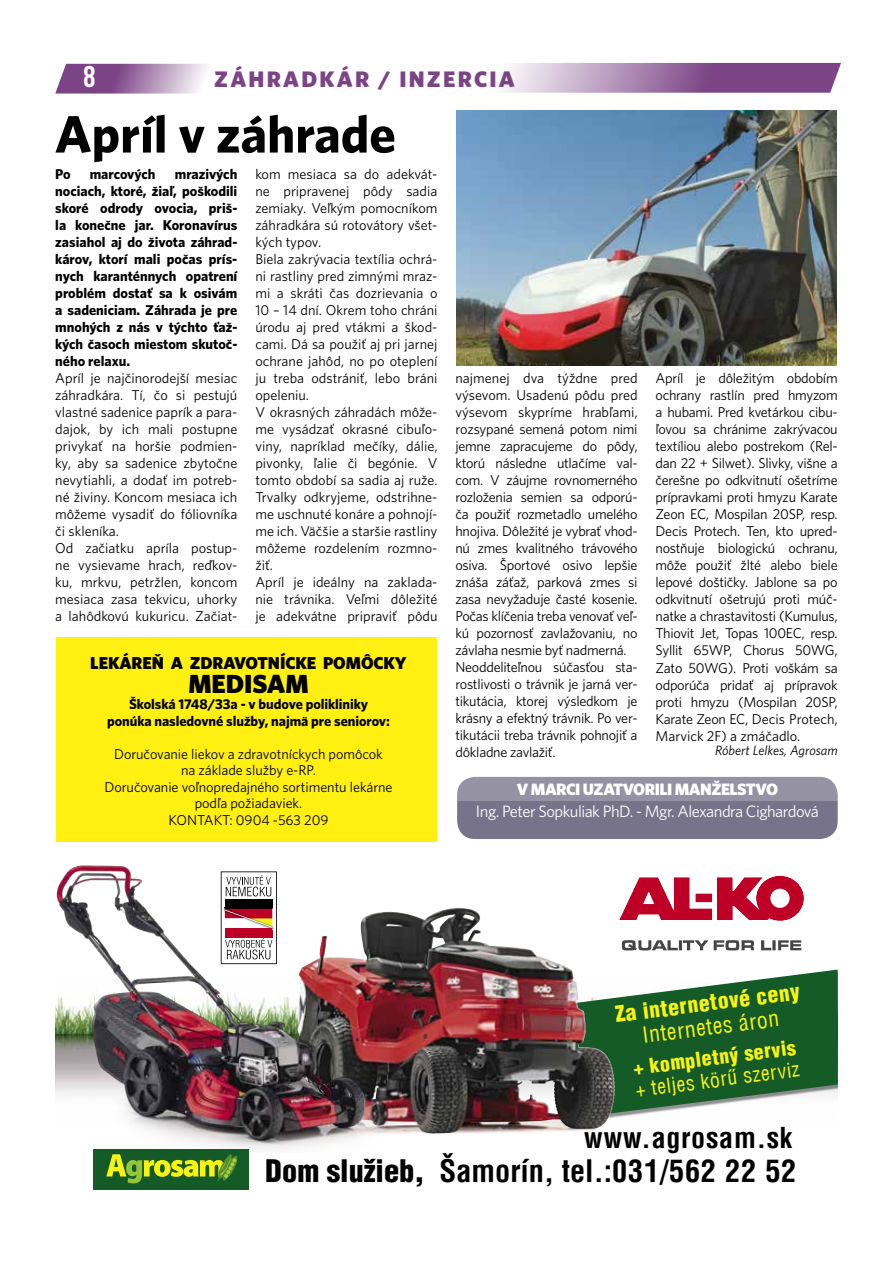
<style>
.page{position:relative;width:893px;height:1263px;background:#fff}
.page>*{position:absolute;margin:0;border:0;box-sizing:border-box;transform-origin:0 0}
.t1{font:52.5px "Whitney CE Bold";color:#000}
.t2{font:700 condensed 30.3px "Helvetica Com";color:#000}
.t3{font:30px "Bebas Neue";color:#fff}
.t4{font:700 condensed 28.2px "Helvetica Com";letter-spacing:.025em;color:#000}
.t5{font:26.25px "Whitney CE Black";letter-spacing:-.005em;color:#000}
.t6{font:22.5px "Whitney CE Black";letter-spacing:.1em;color:#7c4486}
.t7{font:900 condensed 21.75px "Helvetica Com";color:#f7f410}
.t8{font:condensed 21.75px "Helvetica Com";color:#f7f410}
.t9{font:condensed 19.95px "Helvetica Com";color:#f7f410}
.t10{font:900 condensed 19.95px "Helvetica Com";color:#f7f410}
.t11{font:17.25px "Whitney CE Black";letter-spacing:-.005em;color:#000}
.t12{font:16.5px "Whitney C Ebook";letter-spacing:-.03em;color:#fff}
.t13{font:16.5px "Whitney CE Black";letter-spacing:-.03em;color:#fff}
.t14{font:14.25px/17px "Whitney C Ebook";letter-spacing:-.005em;color:#000}
.t15{font:14.25px/17px "Whitney CE Bold";letter-spacing:-.005em;color:#000;text-align:justify}
.t16{font:italic 13.5px "Whitney C Ebook";color:#000}
.s1{font-weight:900}
</style>
<div class="page">
<svg style="left:55px;top:64px;width:152px;height:30px;background:#a985b0"></svg>
<svg style="left:502px;top:63px;width:339px;height:30px;background:#a57fac"></svg>
<img style="left:453px;top:980px;width:153px;height:143px">
<div style="left:564px;top:965px;width:274px;height:157px;background:#fff"></div>
<svg style="left:563px;top:969px;width:275px;height:149px"></svg>
<img style="left:409px;top:1113px;width:188px;height:21px">
<img style="left:409px;top:908px;width:44px;height:212px">
<img style="left:55px;top:865px;width:354px;height:288px">
<div style="left:94px;top:1149px;width:155px;height:40px;background:#145b28"></div>
<svg style="left:106px;top:1154px;width:132px;height:29px"></svg>
<svg style="left:619px;top:876px;width:185px;height:45px"></svg>
<svg style="left:622px;top:940px;width:179px;height:10px"></svg>
<svg style="left:221px;top:871px;width:56px;height:93px"></svg>
<img style="left:456px;top:111px;width:381px;height:255px">
<div style="left:56px;top:638px;width:381px;height:204px;background:#fff012"></div>
<div style="left:457px;top:777px;width:381px;height:62px;background:#77738a;border-radius:18px"></div>
<div style="left:457px;top:777px;width:381px;height:24px;background:#9592a4"></div>
<h3 class="t3" style="left:84px;top:60px;width:13px">8</h3>
<h3 class="t6" style="left:214px;top:65px;width:302px">ZÁHRADKÁR / INZERCIA</h3>
<h1 class="t1" style="left:55px;top:103px;width:343px">Apríl v záhrade</h1>
<p class="t15" style="left:55px;top:165px;width:184px;text-indent:119px">mrazivých nociach, ktoré, žiaľ, poškodili skoré odrody ovocia, priš&shy;la konečne jar. Koronavírus zasiahol aj do života záhrad&shy;károv, ktorí mali počas prís&shy;nych karanténnych opatrení problém dostať sa k osivám a sadeniciam. Záhrada je pre mnohých z nás v týchto ťaž&shy;kých časoch miestom skutoč&shy;ného relaxu.</p>
<p class="t14" style="left:55px;top:369px;width:184px">Apríl je najčinorodejší mesiac záhradkára. Tí, čo si pestujú vlastné sadenice paprík a para&shy;dajok, by ich mali postupne privykať na horšie podmien&shy;ky, aby sa sadenice zbytočne nevytiahli, a dodať im potreb&shy;né živiny. Koncom mesiaca ich môžeme vysadiť do fóliovníka či skleníka.<br>Od začiatku apríla postup&shy;ne vysievame hrach, reďkov&shy;ku, mrkvu, petržlen, koncom mesiaca zasa tekvicu, uhorky a lahôdkovú kukuricu. Začiat-</p>
<p class="t15" style="left:55px;top:165px;width:17px">Po</p>
<p class="t15" style="left:90px;top:165px;width:67px">marcových</p>
<p class="t14" style="left:255px;top:165px;width:184px">kom mesiaca sa do adekvát&shy;ne pripravenej pôdy sadia zemiaky. Veľkým pomocníkom záhradkára sú rotovátory všet&shy;kých typov.<br>Biela zakrývacia textília ochrá&shy;ni rastliny pred zimnými mraz&shy;mi a skráti čas dozrievania o<br>10 – 14 dní. Okrem toho chráni úrodu aj pred vtákmi a škod&shy;cami. Dá sa použiť aj pri jarnej ochrane jahôd, no po oteplení ju treba odstrániť, lebo bráni opeleniu.<br>V okrasných záhradách môže&shy;me vysádzať okrasné cibuľo&shy;viny, napríklad mečíky, dálie, pivonky, ľalie či begónie. V tomto období sa sadia aj ruže.<br>Trvalky odkryjeme, odstrihne&shy;me uschnuté konáre a pohnojí&shy;me ich. Väčšie a staršie rastliny môžeme rozdelením rozmno&shy;žiť.<br>Apríl je ideálny na zaklada&shy;nie trávnika. Veľmi dôležité je adekvátne pripraviť pôdu</p>
<p class="t11" style="left:90px;top:652px;width:318px">LEKÁREŇ A ZDRAVOTNÍCKE POMÔCKY</p>
<h3 class="t5" style="left:188px;top:667px;width:122px">MEDISAM</h3>
<p class="t15" style="left:107px;top:696px;width:284px;line-height:16.5px;text-align:center">Školská 1748/33a - v budove polikliniky ponúka nasledovné služby, najmä pre seniorov:</p>
<p class="t14" style="left:104px;top:745px;width:290px;line-height:16.5px;text-align:center">Doručovanie liekov a zdravotníckych pomôcok<br>na základe služby e-RP.<br>Doručovanie voľnopredajného sortimentu lekárne podľa požiadaviek.<br>KONTAKT: 0904 -563 209</p>
<p class="t14" style="left:455px;top:369px;width:184px">najmenej dva týždne pred výsevom. Usadenú pôdu pred výsevom skypríme hrabľami, rozsypané semená potom nimi jemne zapracujeme do pôdy, ktorú následne utlačíme val&shy;com. V záujme rovnomerného rozloženia semien sa odporú&shy;ča použiť rozmetadlo umelého hnojiva. Dôležité je vybrať vhod&shy;nú zmes kvalitného trávového osiva. Športové osivo lepšie znáša záťaž, parková zmes si zasa nevyžaduje časté kosenie.<br>Počas klíčenia treba venovať veľ&shy;kú pozornosť zavlažovaniu, no závlaha nesmie byť nadmerná.<br>Neoddeliteľnou súčasťou sta&shy;rostlivosti o trávnik je jarná ver&shy;tikutácia, ktorej výsledkom je krásny a efektný trávnik. Po ver&shy;tikutácii treba trávnik pohnojiť a dôkladne zavlažiť.</p>
<p class="t14" style="left:656px;top:370px;width:184px;text-align:justify">Apríl je dôležitým obdobím ochrany rastlín pred hmyzom a hubami. Pred kvetárkou cibu&shy;ľovou sa chránime zakrývacou textíliou alebo postrekom (Rel&shy;dan 22 + Silwet). Slivky, višne a čerešne po odkvitnutí ošetríme prípravkami proti hmyzu Karate Zeon EC, Mospilan 20SP, resp.<br>Decis Protech. Ten, kto upred&shy;nostňuje biologickú ochranu, môže použiť žlté alebo biele lepové doštičky. Jablone sa po odkvitnutí ošetrujú proti múč&shy;natke a chrastavitosti (Kumulus, Thiovit Jet, Topas 100EC, resp.<br>Syllit 65WP, Chorus 50WG, Zato 50WG). Proti voškám sa odporúča pridať aj prípravok proti hmyzu (Mospilan 20SP, Karate Zeon EC, Decis Protech, Marvick 2F) a zmáčadlo.</p>
<p class="t16" style="left:715px;top:742px;width:124px">Róbert Lelkes, Agrosam</p>
<p class="t13" style="left:517px;top:779px;width:263px">V MARCI UZATVORILI MANŽELSTVO</p>
<p class="t12" style="left:476px;top:802px;width:345px">Ing. Peter Sopkuliak PhD. - Mgr. Alexandra Cighardová</p>
<h3 class="t7" style="left:614px;top:1000px;width:187px;rotate:-7deg">Za internetové ceny</h3>
<h3 class="t8" style="left:641px;top:1021px;width:139px;rotate:-7deg">Internetes áron</h3>
<h3 class="t10" style="left:632px;top:1055px;width:165px;rotate:-7deg">+ kompletný servis</h3>
<h3 class="t9" style="left:634px;top:1077px;width:167px;rotate:-7deg">+ teljes körű szerviz</h3>
<h3 class="t4" style="left:584px;top:1118px;width:210px">www.agrosam.sk</h3>
<h2 class="t2" style="left:265px;top:1150px;width:533px"><span class="s1">Dom služieb,</span> Šamorín, tel.:031/562 22 52</h2>
</div>
